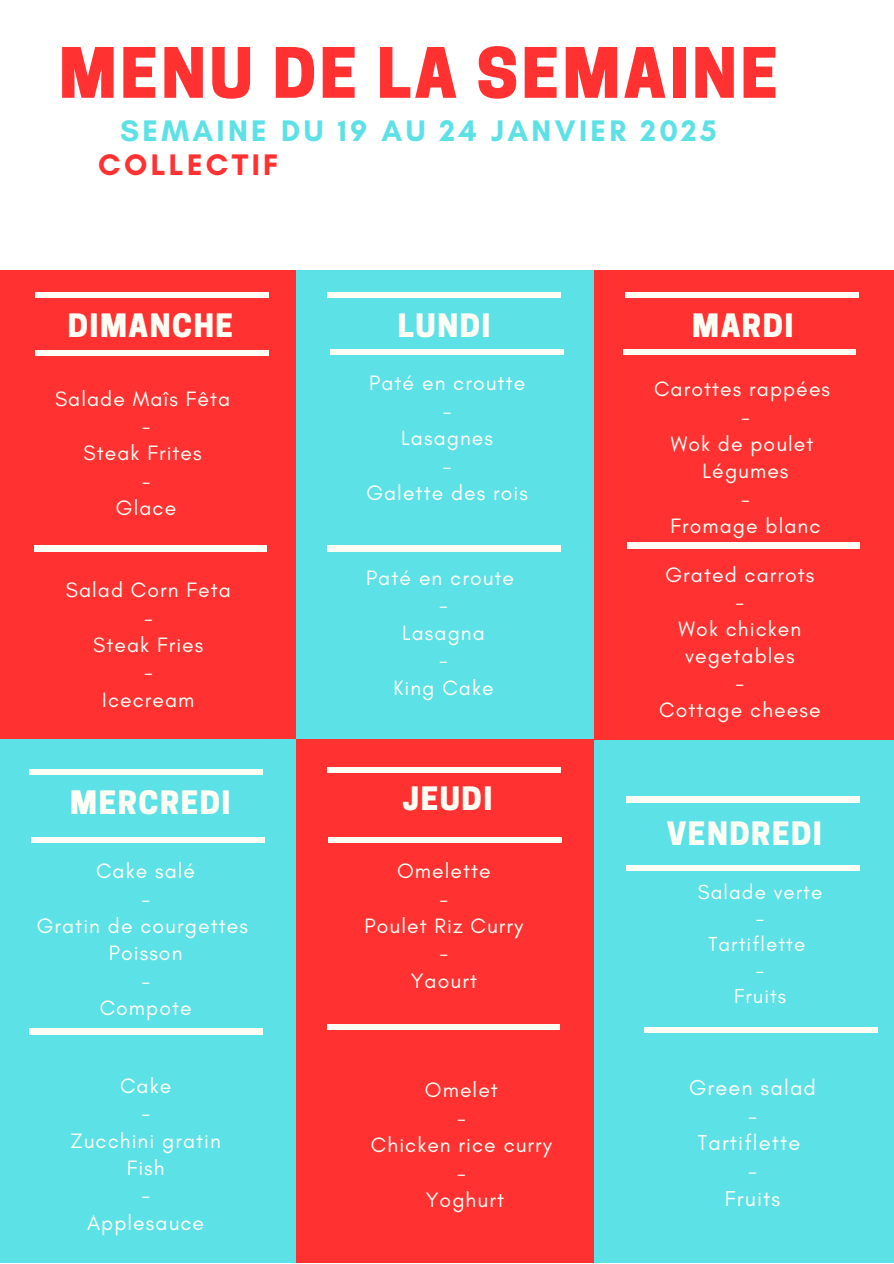
<style>
.page{position:relative;width:894px;height:1264px;background:#fff}
.page>*{position:absolute;margin:0;border:0;box-sizing:border-box;transform-origin:0 0}
.t1{font:800 65.1px "Cooper Hewitt";letter-spacing:.05em;color:#ff3131}
.t2{font:800 30.3px "Cooper Hewitt";letter-spacing:.05em;color:#fffef5}
.t3{font:700 30.3px "Glacial Indifference";letter-spacing:.11em;color:#5ce1e6}
.t4{font:700 30.3px "Glacial Indifference";letter-spacing:.11em;color:#ff3131}
.t5{font:21.9px "Glacial Indifference";letter-spacing:.05em;color:#fffef5}
.t6{font:21.15px/27px "Glacial Indifference";letter-spacing:.05em;color:#fffef5;text-align:center}
.t7{font:21.15px "Glacial Indifference";letter-spacing:.05em;color:#fff}
.t8{font:20.7px "Glacial Indifference";letter-spacing:.05em;color:#fffef5}
</style>
<div class="page">
<div style="left:0;top:270px;width:297px;height:469px;background:#ff3131"></div>
<div style="left:35px;top:292px;width:233px;height:6px;background:#fffef5"></div>
<div style="left:35px;top:350px;width:233px;height:6px;background:#fffef5"></div>
<div style="left:297px;top:270px;width:298px;height:469px;background:#5ce1e6"></div>
<div style="left:594px;top:271px;width:299px;height:469px;background:#ff3131"></div>
<div style="left:327px;top:292px;width:233px;height:6px;background:#fffef5"></div>
<div style="left:330px;top:349px;width:233px;height:6px;background:#fffef5"></div>
<div style="left:624px;top:292px;width:233px;height:6px;background:#fffef5"></div>
<div style="left:622px;top:349px;width:233px;height:6px;background:#fffef5"></div>
<div style="left:0;top:739px;width:296px;height:523px;background:#5ce1e6"></div>
<div style="left:29px;top:769px;width:233px;height:5px;background:#fffef5"></div>
<div style="left:32px;top:837px;width:232px;height:5px;background:#fffef5"></div>
<div style="left:296px;top:739px;width:299px;height:523px;background:#ff3131"></div>
<div style="left:594px;top:740px;width:299px;height:522px;background:#5ce1e6"></div>
<div style="left:327px;top:767px;width:233px;height:5px;background:#fffef5"></div>
<div style="left:328px;top:837px;width:233px;height:5px;background:#fffef5"></div>
<div style="left:626px;top:796px;width:233px;height:6px;background:#fffef5"></div>
<div style="left:626px;top:865px;width:233px;height:5px;background:#fffef5"></div>
<div style="left:34px;top:546px;width:233px;height:5px;background:#fffef5"></div>
<div style="left:644px;top:1027px;width:233px;height:5px;background:#fffef5"></div>
<div style="left:327px;top:546px;width:233px;height:5px;background:#fffef5"></div>
<div style="left:626px;top:543px;width:233px;height:5px;background:#fffef5"></div>
<div style="left:29px;top:1028px;width:233px;height:6px;background:#fffef5"></div>
<div style="left:326px;top:1024px;width:233px;height:5px;background:#fffef5"></div>
<p class="t1" style="left:59px;top:49px;width:720px">MENU DE LA SEMAINE</p>
<p class="t3" style="left:120px;top:112px;width:598px">SEMAINE DU 19 AU 24 JANVIER 2025</p>
<p class="t4" style="left:98px;top:147px;width:182px">COLLECTIF</p>
<h1 class="t2" style="left:68px;top:314px;width:167px">DIMANCHE</h1>
<h2 class="t6" style="left:55px;top:384px;width:177px">Salade Maîs Fêta</h2>
<h2 class="t6" style="left:142px;top:412px;width:10px">-</h2>
<p class="t6" style="left:84px;top:439px;width:120px">Steak Frites</p>
<p class="t6" style="left:142px;top:466px;width:10px">-</p>
<h2 class="t6" style="left:116px;top:494px;width:62px">Glace</h2>
<p class="t6" style="left:66px;top:576px;width:166px">Salad Corn Feta</p>
<p class="t6" style="left:144px;top:603px;width:10px">-</p>
<p class="t6" style="left:93px;top:631px;width:112px">Steak Fries</p>
<p class="t6" style="left:144px;top:658px;width:10px">-</p>
<p class="t6" style="left:102px;top:685px;width:94px">Icecream</p>
<p class="t2" style="left:398px;top:314px;width:94px">LUNDI</p>
<p class="t6" style="left:369px;top:369px;width:158px">Paté en croutte</p>
<p class="t6" style="left:442px;top:397px;width:10px">-</p>
<p class="t6" style="left:401px;top:424px;width:93px">Lasagnes</p>
<p class="t6" style="left:442px;top:451px;width:10px">-</p>
<p class="t6" style="left:366px;top:479px;width:163px">Galette des rois</p>
<p class="t6" style="left:366px;top:564px;width:150px">Paté en croute</p>
<p class="t6" style="left:439px;top:591px;width:10px">-</p>
<h2 class="t6" style="left:402px;top:619px;width:84px">Lasagna</h2>
<p class="t6" style="left:439px;top:646px;width:10px">-</p>
<p class="t6" style="left:393px;top:673px;width:102px">King Cake</p>
<p class="t2" style="left:70px;top:791px;width:162px">MERCREDI</p>
<p class="t2" style="left:402px;top:787px;width:91px">JEUDI</p>
<p class="t6" style="left:96px;top:857px;width:101px">Cake salé</p>
<p class="t6" style="left:141px;top:884px;width:10px">-</p>
<p class="t6" style="left:37px;top:912px;width:213px">Gratin de courgettes</p>
<p class="t6" style="left:109px;top:939px;width:75px">Poisson</p>
<p class="t6" style="left:141px;top:966px;width:10px">-</p>
<p class="t6" style="left:100px;top:994px;width:93px">Compote</p>
<p class="t6" style="left:120px;top:1071px;width:53px">Cake</p>
<p class="t6" style="left:141px;top:1099px;width:10px">-</p>
<p class="t6" style="left:70px;top:1126px;width:152px">Zucchini gratin</p>
<p class="t6" style="left:127px;top:1153px;width:39px">Fish</p>
<p class="t6" style="left:141px;top:1181px;width:10px">-</p>
<p class="t6" style="left:87px;top:1208px;width:118px">Applesauce</p>
<p class="t6" style="left:397px;top:857px;width:95px">Omelette</p>
<p class="t6" style="left:439px;top:884px;width:10px">-</p>
<p class="t6" style="left:364px;top:912px;width:160px">Poulet Riz Curry</p>
<h2 class="t6" style="left:439px;top:939px;width:10px">-</h2>
<p class="t6" style="left:410px;top:966px;width:68px">Yaourt</p>
<p class="t6" style="left:425px;top:1076px;width:74px">Omelet</p>
<h2 class="t6" style="left:457px;top:1103px;width:10px">-</h2>
<p class="t6" style="left:371px;top:1131px;width:182px">Chicken rice curry</p>
<p class="t6" style="left:457px;top:1158px;width:10px">-</p>
<p class="t6" style="left:425px;top:1185px;width:80px">Yoghurt</p>
<p class="t2" style="left:692px;top:314px;width:103px">MARDI</p>
<p class="t6" style="left:654px;top:375px;width:177px">Carottes rappées</p>
<p class="t6" style="left:741px;top:402px;width:10px">-</p>
<p class="t6" style="left:670px;top:430px;width:144px">Wok de poulet</p>
<p class="t6" style="left:702px;top:457px;width:87px">Légumes</p>
<p class="t6" style="left:741px;top:485px;width:10px">-</p>
<p class="t6" style="left:670px;top:512px;width:151px">Fromage blanc</p>
<p class="t7" style="left:665px;top:561px;width:150px">Grated carrots</p>
<h2 class="t6" style="left:735px;top:587px;width:10px">-</h2>
<p class="t6" style="left:678px;top:614px;width:124px">Wok chicken vegetables</p>
<p class="t6" style="left:735px;top:668px;width:10px">-</p>
<p class="t6" style="left:659px;top:695px;width:163px">Cottage cheese</p>
<p class="t2" style="left:666px;top:821px;width:157px">VENDREDI</p>
<p class="t8" style="left:697px;top:879px;width:126px">Salade verte</p>
<p class="t8" style="left:755px;top:905px;width:10px">-</p>
<p class="t8" style="left:708px;top:931px;width:98px">Tartiflette</p>
<p class="t8" style="left:755px;top:957px;width:10px">-</p>
<p class="t8" style="left:733px;top:983px;width:54px">Fruits</p>
<p class="t5" style="left:689px;top:1074px;width:128px">Green salad</p>
<p class="t5" style="left:747px;top:1101px;width:10px">-</p>
<p class="t5" style="left:697px;top:1129px;width:104px">Tartiflette</p>
<p class="t5" style="left:747px;top:1157px;width:10px">-</p>
<p class="t5" style="left:724px;top:1184px;width:57px">Fruits</p>
</div>
